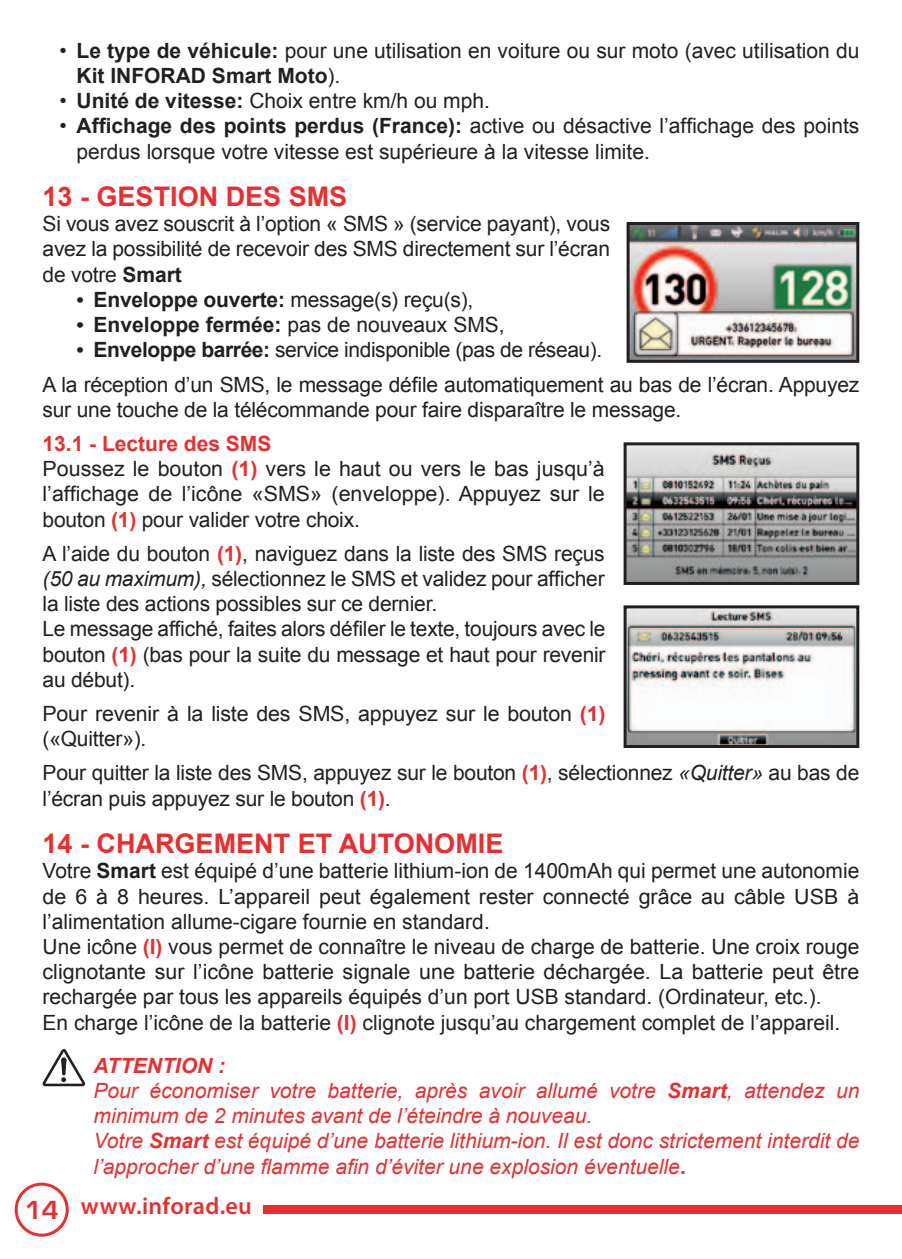
<style>
.page{position:relative;width:902px;height:1259px;background:#fff}
.page>*{position:absolute;margin:0;border:0;box-sizing:border-box;transform-origin:0 0}
.t1{font:700 27px "Arial";color:#ea2e2f}
.t2{font:600 24px "Myriad Pro";letter-spacing:.01em;color:#ea2e2f}
.t3{font:21px/25.2px "Arial";color:#231f20}
.t4{font:italic 21px/25.2px "Arial";color:#ea2e2f}
.t5{font:700 21px "Arial";color:#231f20}
.s1{font-weight:700}
.s2{font-weight:400}
.s3{font-family:"Times New Roman";font-weight:700}
.s4{font-weight:700;color:#ea2e2f}
.s5{font-style:italic}
.s6{font-weight:700;font-style:normal}
.s7{font-family:"Eurostile";font-weight:700;font-size:27px}
</style>
<div class="page">
<div style="left:15px;top:1182px;width:54px;height:54px;border:3px solid #ea2e2f;border-radius:50%"></div>
<div style="left:264px;top:1205px;width:637px;height:9px;background:#ea2e2f"></div>
<svg style="left:43px;top:1049px;width:42px;height:37px"></svg>
<img style="left:630px;top:226px;width:225px;height:133px">
<div style="left:626px;top:222px;width:233px;height:141px;border:3px solid #231f20"></div>
<img style="left:627px;top:446px;width:228px;height:135px">
<div style="left:623px;top:442px;width:236px;height:143px;border:3px solid #231f20"></div>
<img style="left:627px;top:609px;width:228px;height:135px">
<div style="left:623px;top:605px;width:236px;height:143px;border:3px solid #231f20"></div>
<p class="t3" style="left:77px;top:38px;width:784px;text-indent:-17px">• <span class="s1">Le type de véhicule:</span> pour une utilisation en voiture ou sur moto (avec utilisation du<br><span class="s1">Kit INFORA</span></p>
<p class="t5" style="left:191px;top:62px;width:151px">D Smart Moto<span class="s2">).</span></p>
<p class="t3" style="left:60px;top:88px;width:432px">• <span class="s1">Unité de vitesse:</span> Choix entre km/h ou mph.</p>
<p class="t3" style="left:77px;top:114px;width:784px;text-indent:-17px">• <span class="s1">Affichage des points perdus (France):</span> active ou désactive l’affichage des points perdus lorsque votre vitesse est supérieure à la vitesse limite.</p>
<p class="t1" style="left:43px;top:179px;width:266px">13 - Gestion des SMS</p>
<p class="t3" style="left:43px;top:211px;width:569px;text-align:justify">Si vous avez souscrit à l’option « SMS » (service payant), vous avez la possibilité de recevoir des SMS directement sur l’écran de votre <span class="s1">Smart</span></p>
<p class="t3" style="left:77px;top:287px;width:398px"><span class="s3">•</span> <span class="s1">Enveloppe ouverte:</span> message(s) reçu(s),</p>
<p class="t3" style="left:77px;top:312px;width:429px"><span class="s3">•</span> <span class="s1">Enveloppe fermée:</span> pas de nouveaux SMS,</p>
<p class="t3" style="left:43px;top:333px;width:818px;line-height:34.2px;text-indent:34px"><span class="s3">•</span> <span class="s1">Enveloppe barrée:</span> service indisponible (pas de réseau).<br>A la réception d’un SMS, le message défile automatiquement au bas de l’écran. Appuyez</p>
<p class="t3" style="left:43px;top:397px;width:640px">sur une touche de la télécommande pour faire disparaître le message.</p>
<p class="t3" style="left:43px;top:431px;width:563px"><span class="s4">13.1 - Lecture des SMS<br></span>Poussez le bouton <span class="s4">(1)</span> vers le haut ou vers le bas jusqu’à l’affichage de l’icône «SMS» (enveloppe). Appuyez sur le bouton <span class="s4">(1)</span> pour valider votre choix.</p>
<p class="t3" style="left:43px;top:541px;width:564px">A l’aide du bouton <span class="s4">(1)</span>, naviguez dans la liste des SMS reçus <span class="s5">(50 au maximum),</span> sélectionnez le SMS et validez pour afficher la liste des actions possibles sur ce dernier.<br>Le message affiché, faites alors défiler le texte, toujours avec le bouton <span class="s4">(1)</span> (bas pour la suite du message et haut pour revenir au début).</p>
<p class="t3" style="left:43px;top:701px;width:564px">Pour revenir à la liste des SMS, appuyez sur le bouton <span class="s4">(1) </span>(«Quitter»).</p>
<p class="t3" style="left:43px;top:760px;width:818px">Pour quitter la liste des SMS, appuyez sur le bouton <span class="s4">(1)</span>, sélectionnez <span class="s5">«Quitter»</span> au bas de l’écran puis appuyez sur le bouton <span class="s4">(1)</span>.</p>
<p class="t1" style="left:43px;top:825px;width:462px">14 - Chargement et autonomie</p>
<p class="t3" style="left:43px;top:858px;width:818px">Votre <span class="s1">Smart</span> est équipé d’une batterie lithium-ion de 1400mAh qui permet une autonomie de 6 à 8 heures. L’appareil peut également rester connecté grâce au câble USB à l’alimentation allume-cigare fournie en standard.<br>Une icône <span class="s4">(I)</span> vous permet de connaître le niveau de charge de batterie. Une croix rouge clignotante sur l’icône batterie signale une batterie déchargée. La batterie peut être rechargée par tous les appareils équipés d’un port USB standard. (Ordinateur, etc.).<br>En charge l’icône de la batterie <span class="s4">(I)</span> clignote jusqu’au chargement complet de l’appareil.</p>
<p class="t4" style="left:94px;top:1053px;width:767px"><span class="s1">ATTENTION :<br></span>Pour économiser votre batterie, après avoir allumé votre <span class="s1">Smart</span>, attendez un minimum de 2 minutes avant de l’éteindre à nouveau.<br>Votre <span class="s1">Smart</span> est équipé d’une batterie lithium-ion. Il est donc strictement interdit de l’approcher d’une flamme afin d’éviter une explosion éventuelle<span class="s6">.</span></p>
<p class="t2" style="left:25px;top:1191px;width:229px"><span class="s7">14</span> www.inforad.eu</p>
</div>
